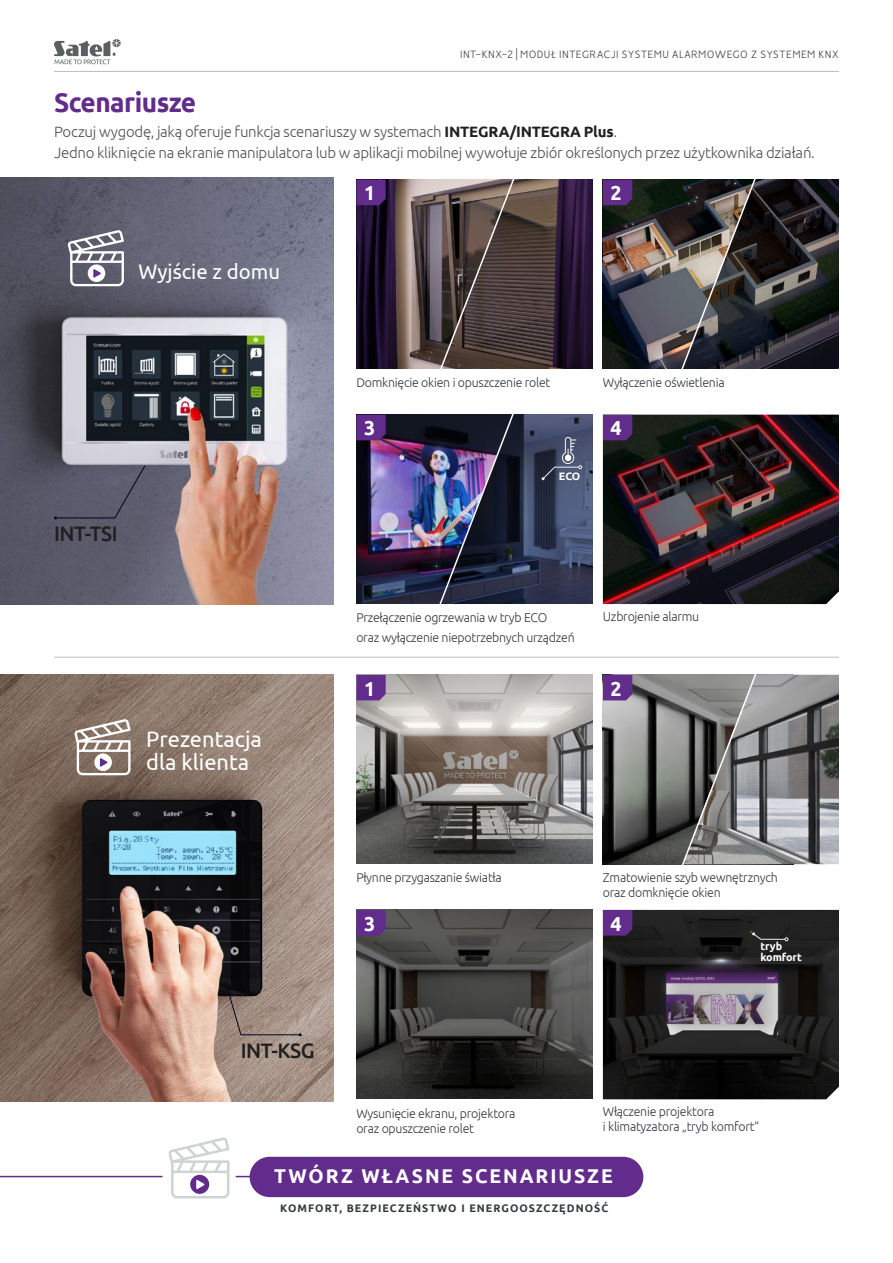
<style>
.page{position:relative;width:893px;height:1263px;background:#fff}
.page>*{position:absolute;margin:0;border:0;box-sizing:border-box;transform-origin:0 0}
.t1{font:700 27px "Ubuntu";letter-spacing:-.02em;color:#612c8c}
.t2{font:22.5px/22.5px "Ubuntu";color:#fff}
.t3{font:500 21px "Ubuntu";letter-spacing:-.02em;color:#231f20}
.t4{font:21px "Ubuntu";color:#fff}
.t5{font:700 20.25px "Ubuntu";color:#fff}
.t6{font:700 19.95px "Ubuntu";letter-spacing:.1em;color:#fff}
.t7{font:300 15px/21px "Ubuntu";letter-spacing:-.02em;color:#505356}
.t8{font:300 12.75px/15px "Ubuntu";letter-spacing:-.02em;color:#35393d}
.t9{font:300 12px "Vision";letter-spacing:.015em;color:#44474b}
.t10{font:700 10.95px "Ubuntu";letter-spacing:.1em;color:#35393d}
.t11{font:700 10.8px/10.5px "Ubuntu";letter-spacing:-.01em;color:#fff}
.s1{font-weight:700;color:#231f20}
</style>
<div class="page">
<img style="left:0;top:675px;width:333px;height:427px">
<img style="left:356px;top:415px;width:81px;height:188px">
<img style="left:758px;top:179px;width:81px;height:190px">
<img style="left:356px;top:179px;width:80px;height:189px">
<img style="left:516px;top:179px;width:76px;height:189px">
<img style="left:603px;top:179px;width:74px;height:190px">
<img style="left:603px;top:415px;width:236px;height:189px">
<img style="left:356px;top:675px;width:236px;height:188px">
<img style="left:356px;top:910px;width:236px;height:188px">
<img style="left:517px;top:415px;width:75px;height:188px">
<img style="left:603px;top:675px;width:77px;height:189px">
<img style="left:603px;top:910px;width:236px;height:189px">
<img style="left:759px;top:675px;width:80px;height:189px">
<svg style="left:680px;top:674px;width:79px;height:191px;background:#7d7d7c"></svg>
<svg style="left:436px;top:179px;width:80px;height:190px;background:#584b48"></svg>
<img style="left:677px;top:179px;width:81px;height:190px">
<svg style="left:752px;top:932px;width:36px;height:9px"></svg>
<img style="left:437px;top:414px;width:80px;height:190px">
<svg style="left:541px;top:437px;width:41px;height:43px;background:#4d556c"></svg>
<img style="left:0;top:177px;width:333px;height:427px">
<hr style="left:54px;top:657px;width:785px;height:1px;background:#bcbec0">
<svg style="left:54px;top:39px;width:67px;height:25px"></svg>
<hr style="left:54px;top:71px;width:785px;height:1px;background:#bcbdc0">
<hr style="left:0;top:1176px;width:626px;height:1px;background:#612c8c">
<svg style="left:356px;top:180px;width:30px;height:25px"></svg>
<svg style="left:356px;top:415px;width:30px;height:25px"></svg>
<svg style="left:603px;top:180px;width:29px;height:25px"></svg>
<svg style="left:603px;top:415px;width:29px;height:25px"></svg>
<svg style="left:68px;top:230px;width:56px;height:56px"></svg>
<svg style="left:356px;top:675px;width:30px;height:25px"></svg>
<svg style="left:356px;top:910px;width:30px;height:25px"></svg>
<svg style="left:603px;top:675px;width:29px;height:25px"></svg>
<svg style="left:603px;top:910px;width:29px;height:25px"></svg>
<svg style="left:74px;top:719px;width:57px;height:56px"></svg>
<div style="left:162px;top:1142px;width:74px;height:73px;background:#fff;border-radius:50%"></div>
<div style="left:250px;top:1157px;width:393px;height:40px;background:#612c8c;border-radius:20px"></div>
<svg style="left:168px;top:1137px;width:62px;height:61px"></svg>
<svg style="left:54px;top:465px;width:92px;height:54px;background:#58586a"></svg>
<svg style="left:225px;top:981px;width:77px;height:55px;background:#8b7a71"></svg>
<p class="t9" style="left:460px;top:48px;width:380px">INT-KNX-2 | MODUŁ INTEGRACJI SYSTEMU ALARMOWEGO Z SYSTEMEM KNX</p>
<h1 class="t1" style="left:54px;top:86px;width:144px">Scenariusze</h1>
<p class="t7" style="left:54px;top:121px;width:762px">Poczuj wygodę, jaką oferuje funkcja scenariuszy w systemach <span class="s1">INTEGRA/INTEGRA Plus</span>.<br>Jedno kliknięcie na ekranie manipulatora lub w aplikacji mobilnej wywołuje zbiór określonych przez użytkownika działań.</p>
<h3 class="t5" style="left:364px;top:181px;width:13px">1</h3>
<h3 class="t5" style="left:611px;top:181px;width:13px">2</h3>
<h3 class="t4" style="left:138px;top:259px;width:143px">Wyjście z domu</h3>
<h3 class="t3" style="left:54px;top:521px;width:65px">INT-TSI</h3>
<h2 class="t2" style="left:146px;top:727px;width:117px">Prezentacja dla klienta</h2>
<p class="t8" style="left:356px;top:374px;width:195px">Domknięcie okien i opuszczenie rolet</p>
<p class="t8" style="left:603px;top:374px;width:123px">Wyłączenie oświetlenia</p>
<h3 class="t5" style="left:364px;top:416px;width:13px">3</h3>
<p class="t11" style="left:559px;top:471px;width:23px">ECO</p>
<h3 class="t5" style="left:611px;top:416px;width:13px">4</h3>
<p class="t8" style="left:356px;top:608px;width:220px;line-height:19.2px">Przełączenie ogrzewania w tryb ECO<br>oraz wyłączenie niepotrzebnych urządzeń</p>
<p class="t8" style="left:603px;top:609px;width:98px">Uzbrojenie alarmu</p>
<h3 class="t5" style="left:364px;top:676px;width:13px">1</h3>
<h3 class="t5" style="left:611px;top:676px;width:13px">2</h3>
<p class="t8" style="left:356px;top:869px;width:147px">Płynne przygaszanie światła</p>
<p class="t8" style="left:603px;top:869px;width:176px">Zmatowienie szyb wewnętrznych oraz domknięcie okien</p>
<h3 class="t3" style="left:241px;top:1037px;width:76px">INT-KSG</h3>
<h3 class="t5" style="left:364px;top:911px;width:13px">3</h3>
<h3 class="t5" style="left:611px;top:911px;width:13px">4</h3>
<p class="t11" style="left:760px;top:941px;width:43px">tryb komfort</p>
<p class="t8" style="left:356px;top:1105px;width:161px">Wysunięcie ekranu, projektora oraz opuszczenie rolet</p>
<p class="t8" style="left:603px;top:1104px;width:158px">Włączenie projektora<br>i klimatyzatora „tryb komfort”</p>
<h3 class="t6" style="left:274px;top:1164px;width:340px">TWÓRZ WŁASNE SCENARIUSZE</h3>
<p class="t10" style="left:280px;top:1201px;width:330px">KOMFORT, BEZPIECZEŃSTWO I ENERGOOSZCZĘDNOŚĆ</p>
</div>
